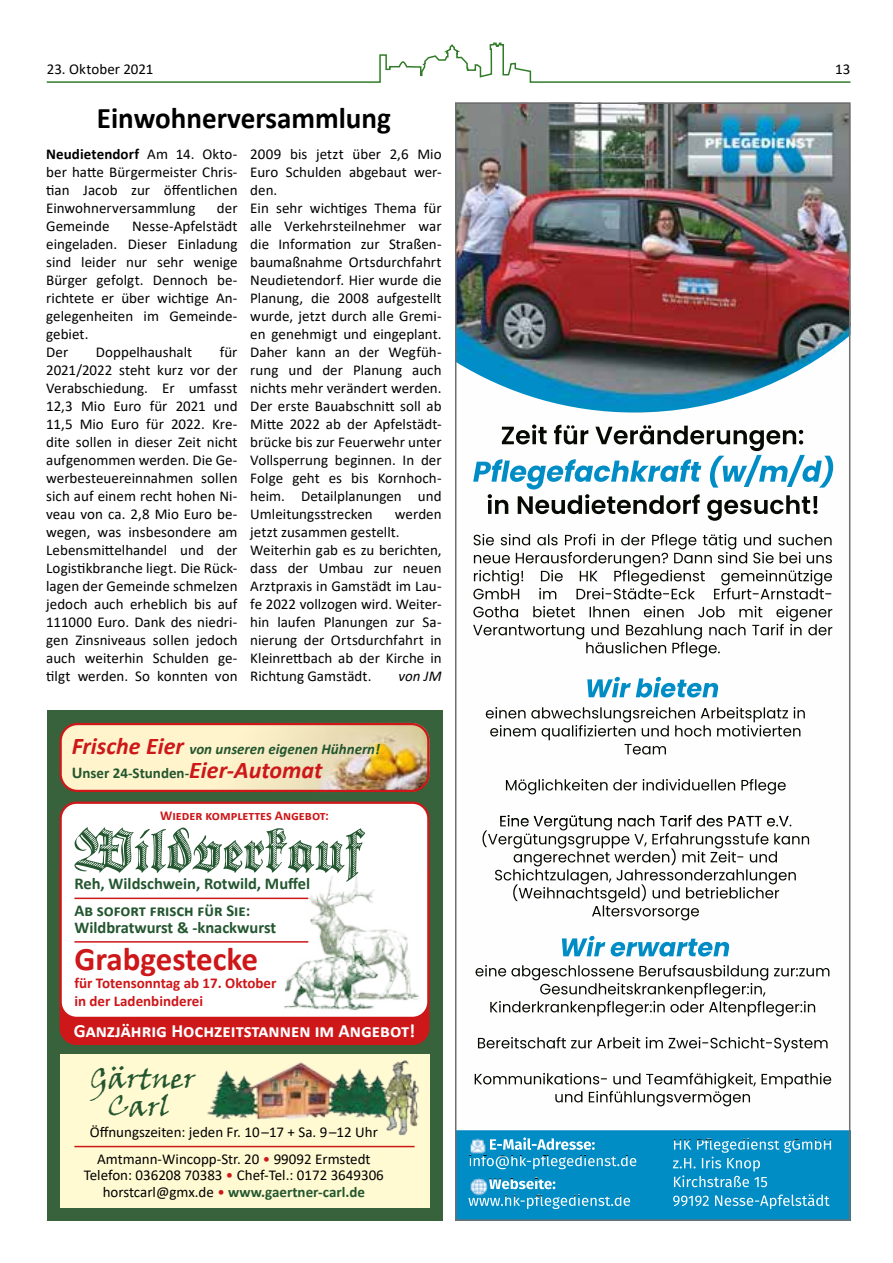
<style>
.page{position:relative;width:893px;height:1263px;background:#fff}
.page>*{position:absolute;margin:0;border:0;box-sizing:border-box;transform-origin:0 0}
.t1{font:700 33px "Calibri";color:#cd1719}
.t2{font:700 30px "Calibri";color:#000}
.t3{font:29.4px/28.2px "Viner Hand ITC";color:#23562f;text-align:center}
.t4{font:700 18.75px "Calibri";color:#fff}
.t5{font:700 16.5px/27px "Calibri";color:#23562f}
.t6{font:15px/18px "Calibri";color:#000}
.t7{font:italic 700 15px/24px "Calibri";color:#23562f}
.t8{font:700 15px/18px "Calibri";color:#cd1719}
.t9{font:italic 15px "Calibri";color:#000}
.t10{font:700 13.5px "Calibri";color:#cd1719}
.s1{font-weight:700}
.s2{font-size:24px;color:#cd1719}
.s3{font-style:normal;font-size:16.5px}
.s4{font-style:normal}
.s5{color:#cd1719}
.s6{font-weight:700;color:#23562f}
</style>
<div class="page">
<svg style="left:46px;top:42px;width:805px;height:41px"></svg>
<img style="left:458px;top:412px;width:389px;height:719px">
<img style="left:458px;top:1131px;width:389px;height:87px">
<img style="left:562px;top:936px;width:168px;height:20px">
<img style="left:587px;top:677px;width:132px;height:20px">
<img style="left:523px;top:394px;width:222px;height:18px">
<img style="left:458px;top:105px;width:389px;height:289px">
<div style="left:455px;top:102px;width:395px;height:1119px;border:2px solid #706f6f"></div>
<div style="left:47px;top:710px;width:395px;height:510px;background:#38623c"></div>
<div style="left:60px;top:1054px;width:369px;height:154px;background:#fffad2"></div>
<img style="left:207px;top:1060px;width:212px;height:76px">
<hr style="left:74px;top:1146px;width:341px;height:1px;background:#cd1719">
<img style="left:61px;top:723px;width:368px;height:69px">
<div style="left:60px;top:723px;width:369px;height:69px;border:2px solid #cd1719;border-radius:17px"></div>
<div style="left:61px;top:856px;width:367px;height:188px;background:#cd1719;border-radius:16px"></div>
<div style="left:61px;top:803px;width:367px;height:215px;background:#fff;border-radius:16px"></div>
<img style="left:244px;top:833px;width:185px;height:186px">
<div style="left:60px;top:801px;width:369px;height:218px;border:2px solid #cd1719;border-radius:16px"></div>
<hr style="left:74px;top:897px;width:234px;height:2px;background:#cd1719">
<hr style="left:74px;top:941px;width:234px;height:1px;background:#cd1719">
<svg style="left:74px;top:827px;width:291px;height:55px"></svg>
<p class="t6" style="left:47px;top:60px;width:108px">23. Oktober 2021</p>
<p class="t6" style="left:835px;top:60px;width:17px">13</p>
<h2 class="t2" style="left:97px;top:97px;width:295px">Einwohnerversammlung</h2>
<p class="t6" style="left:46px;top:145px;width:193px;text-align:justify"><span class="s1">Neudietendorf</span> Am 14. Okto&shy;ber hatte Bürgermeister Chris&shy;tian Jacob zur öffentlichen Einwohnerversammlung</p>
<p class="t6" style="left:217px;top:199px;width:22px">der</p>
<p class="t6" style="left:46px;top:217px;width:193px;text-indent:86px">Nesse-Apfelstädt eingeladen. Dieser Einladung sind leider nur sehr wenige<br>Bürger gefolgt. Dennoch be&shy;richtete er über wichtige An&shy;gelegenheiten im Gemeinde&shy;gebiet.<br>Der</p>
<p class="t6" style="left:46px;top:217px;width:65px">Gemeinde</p>
<p class="t6" style="left:46px;top:343px;width:193px;text-align:justify;text-indent:174px">für 2021/2022 steht kurz vor der Verabschiedung. Er umfasst 12,3 Mio Euro für 2021 und 11,5 Mio Euro für 2022. Kre&shy;dite sollen in dieser Zeit nicht aufgenommen werden. Die Ge&shy;werbesteuereinnahmen sollen sich auf einem recht hohen Ni&shy;veau von ca. 2,8 Mio Euro be&shy;wegen, was insbesondere am Lebensmittelhandel und der Logistikbranche liegt. Die Rück&shy;lagen der Gemeinde schmelzen jedoch auch erheblich bis auf 111000 Euro. Dank des niedri&shy;gen Zinsniveaus sollen jedoch auch weiterhin Schulden ge&shy;tilgt werden. So konnten von</p>
<p class="t6" style="left:96px;top:343px;width:98px">Doppelhaushalt</p>
<p class="t6" style="left:250px;top:145px;width:193px">2009 bis jetzt über 2,6 Mio<br>Euro Schulden abgebaut wer&shy;den.<br>Ein sehr wichtiges Thema für alle Verkehrsteilnehmer war die Information zur Straßen&shy;baumaßnahme Ortsdurchfahrt<br>Neudietendorf. Hier wurde die<br>Planung, die 2008 aufgestellt wurde, jetzt durch alle Gremi&shy;en genehmigt und eingeplant.<br>Daher kann an der Wegfüh&shy;rung und der Planung auch nichts mehr verändert werden.<br>Der erste Bauabschnitt soll ab<br>Mitte 2022 ab der Apfelstädt&shy;brücke bis zur Feuerwehr unter<br>Vollsperrung beginnen. In der<br>Folge geht es bis Kornhoch&shy;heim. Detailplanungen und<br>Umleitungsstrecken</p>
<p class="t6" style="left:250px;top:505px;width:193px;text-indent:145px">werden jetzt zusammen gestellt.<br>Weiterhin gab es zu berichten, dass der Umbau zur neuen<br>Arztpraxis in Gamstädt im Lau&shy;fe 2022 vollzogen wird. Weiter&shy;hin laufen Planungen zur Sa&shy;nierung der Ortsdurchfahrt in<br>Kleinrettbach ab der Kirche in<br>Richtung Gamstädt.</p>
<p class="t9" style="left:398px;top:666px;width:45px">von JM</p>
<p class="t7" style="left:72px;top:736px;width:310px"><span class="s2">Frische Eier</span> von unseren eigenen Hühnern!<br><span class="s3">U</span><span class="s4">nser 24-Stunden-</span><span class="s2">Eier-Automat</span></p>
<p class="t10" style="left:160px;top:806px;width:170px">Wieder komplettes Angebot:</p>
<p class="t5" style="left:74px;top:870px;width:237px">Reh, Wildschwein, Rotwild, Muffel<br>Ab sofort frisch für Sie:</p>
<p class="t5" style="left:74px;top:913px;width:203px">Wildbratwurst &amp; -knackwurst</p>
<h1 class="t1" style="left:74px;top:936px;width:185px">Grabgestecke</h1>
<p class="t8" style="left:74px;top:974px;width:204px">für Totensonntag ab 17. Oktober in der Ladenbinderei</p>
<p class="t4" style="left:74px;top:1017px;width:343px">Ganzjährig Hochzeitstannen im Angebot!</p>
<h3 class="t3" style="left:90px;top:1062px;width:107px">Gärtner<br>Carl</h3>
<p class="t6" style="left:90px;top:1118px;width:290px;line-height:27px;text-align:center">Öffnungszeiten: jeden Fr. 10 –17 + Sa. 9 –12 Uhr<br>Amtmann-Wincopp-Str. 20 <span class="s5">•</span> 99092 Ermstedt</p>
<p class="t6" style="left:84px;top:1167px;width:302px;line-height:16.5px;text-align:center">Telefon: 036208 70383 <span class="s5">•</span> Chef-Tel.: 0172 3649306 horstcarl@gmx.de <span class="s5">•</span> <span class="s6">www.gaertner-carl.de</span></p>
</div>
